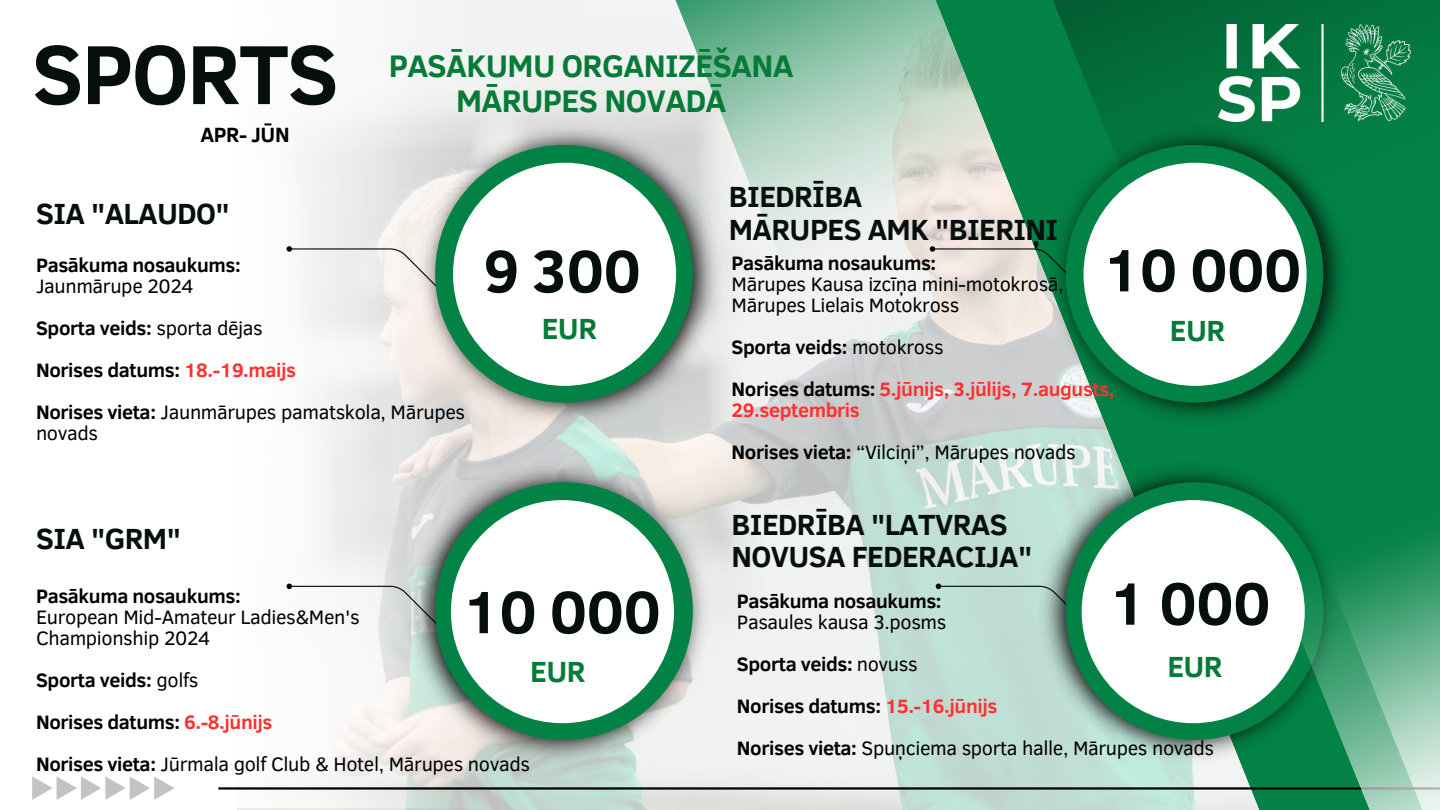
<style>
.page{position:relative;width:1440px;height:810px;background:#fff}
.page>*{position:absolute;margin:0;border:0;box-sizing:border-box;transform-origin:0 0}
.t1{font:700 85.5px "Clear Sans";letter-spacing:-.02em;color:#070e0e}
.t2{font:700 61px "Clear Sans";letter-spacing:-.02em;color:#070e0e}
.t3{font:700 32px/34.5px "Clear Sans";letter-spacing:-.02em;color:#057b37;text-align:center}
.t4{font:700 29.9px/32.2px "Clear Sans";letter-spacing:-.02em;color:#070e0e}
.t5{font:700 29.9px "Clear Sans";letter-spacing:-.02em;color:#057b37}
.t6{font:700 21.2px "Clear Sans";letter-spacing:-.02em;color:#000}
.t7{font:19.9px/42px "Clear Sans";letter-spacing:-.02em;color:#000}
.t8{font:700 19.9px "Clear Sans";letter-spacing:-.02em;color:#000}
.t9{font:700 19.9px/42px "Clear Sans";letter-spacing:-.02em;color:#ff3131}
.s1{font-weight:700}
.s2{font-weight:700;color:#ff3131}
.s3{color:#000}
.s4{font-weight:400;color:#000}
</style>
<div class="page">
<img style="left:237px;top:0;width:689px;height:810px">
<img style="left:237px;top:0;width:269px;height:808px">
<svg style="left:656px;top:0;width:270px;height:271px"></svg>
<svg style="left:926px;top:0;width:514px;height:810px;background:#9dc8b4"></svg>
<svg style="left:1025px;top:0;width:415px;height:249px;background:#03763f"></svg>
<svg style="left:32px;top:776px;width:142px;height:24px"></svg>
<hr style="left:218px;top:787px;width:1222px;height:3px;background:#000">
<svg style="left:287px;top:246px;width:129px;height:83px"></svg>
<img style="left:416px;top:122px;width:307px;height:306px">
<div style="left:435px;top:145px;width:258px;height:258px;background:#038245;border-radius:50%"></div>
<div style="left:453px;top:163px;width:223px;height:223px;background:#fff;border-radius:50%"></div>
<svg style="left:287px;top:584px;width:118px;height:83px"></svg>
<img style="left:405px;top:459px;width:306px;height:307px">
<div style="left:435px;top:482px;width:258px;height:258px;background:#038245;border-radius:50%"></div>
<div style="left:451px;top:500px;width:223px;height:223px;background:#fff;border-radius:50%"></div>
<svg style="left:930px;top:246px;width:117px;height:83px;background:#e3ddd5"></svg>
<img style="left:1047px;top:122px;width:306px;height:306px">
<div style="left:1066px;top:145px;width:257px;height:258px;background:#038245;border-radius:50%"></div>
<div style="left:1084px;top:163px;width:223px;height:223px;background:#fff;border-radius:50%"></div>
<div style="left:936px;top:584px;width:99px;height:83px;background:#c0ded4"></div>
<img style="left:1035px;top:459px;width:237px;height:307px">
<div style="left:1066px;top:482px;width:257px;height:258px;background:#038245;border-radius:50%"></div>
<div style="left:1082px;top:500px;width:223px;height:223px;background:#fff;border-radius:50%"></div>
<svg style="left:1272px;top:309px;width:168px;height:501px;background:#339767"></svg>
<img style="left:1219px;top:24px;width:192px;height:98px">
<h1 class="t1" style="left:32px;top:12px;width:308px">SPORTS</h1>
<p class="t6" style="left:200px;top:120px;width:91px">APR- JŪN</p>
<h3 class="t3" style="left:389px;top:47px;width:407px">PASĀKUMU ORGANIZĒŠANA<br>MĀRUPES NOVADĀ</h3>
<h3 class="t4" style="left:36px;top:195px;width:195px">SIA "ALAUDO"</h3>
<p class="t8" style="left:36px;top:250px;width:206px">Pasākuma nosaukums:</p>
<p class="t7" style="left:36px;top:264px;width:431px">Jaunmārupe 2024<br><span class="s1">Sporta veids:</span> sporta dējas<br><span class="s1">Norises datums:</span> <span class="s2">18.-19.maijs<br></span><span class="s1">Norises vieta:</span> Jaunmārupes pamatskola, Mārupes</p>
<p class="t7" style="left:36px;top:411px;width:64px">novads</p>
<h2 class="t2" style="left:484px;top:227px;width:159px">9 300</h2>
<h3 class="t5" style="left:542px;top:306px;width:57px">EUR</h3>
<h3 class="t4" style="left:729px;top:179px;width:331px">BIEDRĪBA<br>MĀRUPES AMK "BIERIŅI</h3>
<p class="t8" style="left:732px;top:249px;width:206px">Pasākuma nosaukums:</p>
<p class="t7" style="left:732px;top:273px;width:333px;line-height:21px">Mārupes Kausa izcīņa mini-motokrosā,<br>Mārupes Lielais Motokross</p>
<p class="t9" style="left:732px;top:325px;width:384px"><span class="s3">Sporta veids:</span> <span class="s4">motokross<br></span><span class="s3">Norises datums:</span> 5.jūnijs, 3.jūlijs, 7.augusts,</p>
<p class="t7" style="left:732px;top:388px;width:346px"><span class="s2">29.septembris<br></span><span class="s1">Norises vieta:</span> “Vilciņi”, Mārupes novads</p>
<h2 class="t2" style="left:1103px;top:226px;width:201px">10 000</h2>
<h3 class="t5" style="left:1170px;top:309px;width:57px">EUR</h3>
<h3 class="t4" style="left:732px;top:507px;width:302px">BIEDRĪBA "LATVRAS<br>NOVUSA FEDERACIJA"</h3>
<p class="t8" style="left:737px;top:586px;width:206px">Pasākuma nosaukums:</p>
<p class="t7" style="left:737px;top:600px;width:479px">Pasaules kausa 3.posms<br><span class="s1">Sporta veids:</span> novuss<br><span class="s1">Norises datums:</span> <span class="s2">15.-16.jūnijs<br></span><span class="s1">Norises vieta:</span> Spuņciema sporta halle, Mārupes novads</p>
<h3 class="t4" style="left:36px;top:521px;width:146px">SIA "GRM"</h3>
<p class="t8" style="left:36px;top:581px;width:206px">Pasākuma nosaukums:</p>
<p class="t7" style="left:36px;top:605px;width:325px;line-height:21px">European Mid-Amateur Ladies&amp;Men's<br>Championship 2024</p>
<p class="t7" style="left:36px;top:658px;width:495px"><span class="s1">Sporta veids:</span> golfs<br><span class="s1">Norises datums:</span> <span class="s2">6.-8.jūnijs<br></span><span class="s1">Norises vieta:</span> Jūrmala golf Club &amp; Hotel, Mārupes novads</p>
<h2 class="t2" style="left:462px;top:568px;width:201px">10 000</h2>
<h2 class="t2" style="left:1109px;top:559px;width:164px">1 000</h2>
<h3 class="t5" style="left:530px;top:650px;width:57px">EUR</h3>
<h3 class="t5" style="left:1167px;top:645px;width:57px">EUR</h3>
</div>
